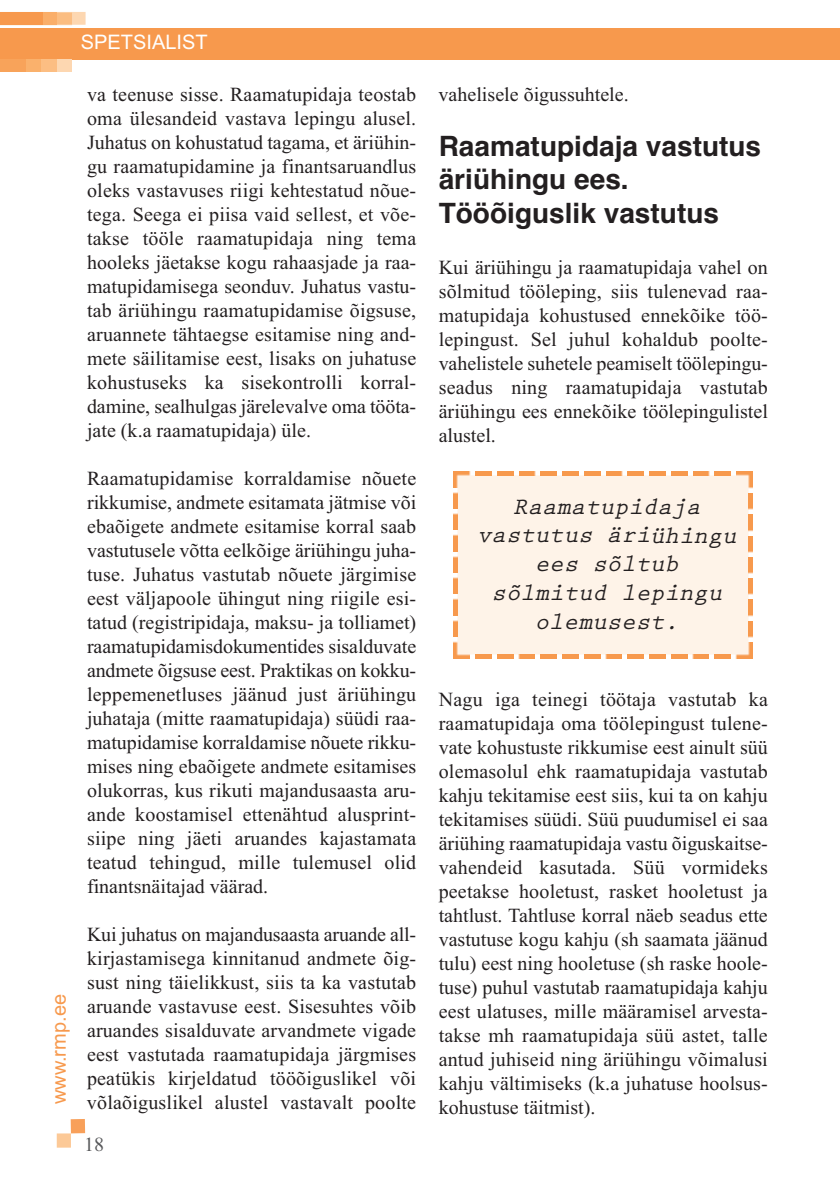
<style>
.page{position:relative;width:840px;height:1191px;background:#fff}
.page>*{position:absolute;margin:0;border:0;box-sizing:border-box;transform-origin:0 0}
.t1{font:700 28px/33.6px "Helvetica";color:#231f20}
.t2{font:italic 700 24px/28.8px "Prestige Elite Std";color:#231f20;text-align:center}
.t3{font:20px/24px "Times New Roman";color:#231f20;text-align:justify}
.t4{font:20px "Arial";color:#fff}
.t5{font:20px "Arial";color:#f7994d}
.t6{font:20px "Times New Roman";color:#57585a}
</style>
<div class="page">
<div style="left:0;top:28px;width:839px;height:31px;background:#f7994d"></div>
<div style="left:57px;top:59px;width:15px;height:13px;background:#fdd7b1"></div>
<div style="left:41px;top:59px;width:16px;height:13px;background:#fcbe83"></div>
<svg style="left:57px;top:12px;width:28px;height:13px"></svg>
<div style="left:0;top:12px;width:57px;height:13px;background:#faae69"></div>
<div style="left:0;top:12px;width:42px;height:13px;background:#f7994d"></div>
<div style="left:25px;top:59px;width:16px;height:13px;background:#fab16c"></div>
<div style="left:0;top:59px;width:25px;height:13px;background:#f8a35a"></div>
<div style="left:57px;top:1133px;width:14px;height:14px;background:#fcc997"></div>
<div style="left:71px;top:1119px;width:14px;height:14px;background:#f8a05a"></div>
<div style="left:457px;top:475px;width:291px;height:179px;background:#fef3e8"></div>
<img style="left:453px;top:471px;width:18px;height:16px">
<img style="left:475px;top:471px;width:256px;height:4px">
<img style="left:736px;top:471px;width:16px;height:22px">
<img style="left:748px;top:493px;width:4px;height:149px">
<img style="left:730px;top:642px;width:22px;height:16px">
<img style="left:469px;top:654px;width:261px;height:4px">
<img style="left:453px;top:636px;width:16px;height:22px">
<img style="left:453px;top:487px;width:4px;height:149px">
<p class="t4" style="left:81px;top:30px;width:128px">SPETSIALIST</p>
<p class="t5" style="left:47px;top:1104px;width:112px;rotate:-90deg">www.rmp.ee</p>
<p class="t3" style="left:87px;top:82px;width:330px">va teenuse sisse. Raamatupidaja teostab oma ülesandeid vastava lepingu alusel.<br>Juhatus on kohustatud tagama, et äriühin&shy;gu raamatupidamine ja finantsaruandlus oleks vastavuses riigi kehtestatud nõue&shy;tega. Seega ei piisa vaid sellest, et võe&shy;takse tööle raamatupidaja ning tema hooleks jäetakse kogu rahaasjade ja raa&shy;matupidamisega seonduv. Juhatus vastu&shy;tab äriühingu raamatupidamise õigsuse, aruannete tähtaegse esitamise ning and&shy;mete säilitamise eest, lisaks on juhatuse kohustuseks ka sisekontrolli korral&shy;damine, sealhulgas järelevalve oma tööta&shy;jate (k.a raamatupidaja) üle.</p>
<p class="t3" style="left:87px;top:466px;width:330px">Raamatupidamise korraldamise nõuete rikkumise, andmete esitamata jätmise või ebaõigete andmete esitamise korral saab vastutusele võtta eelkõige äriühingu juha&shy;tuse. Juhatus vastutab nõuete järgimise eest väljapoole ühingut ning riigile esi&shy;tatud (registripidaja, maksu- ja tolliamet) raamatupidamisdokumentides sisalduvate andmete õigsuse eest. Praktikas on kokku&shy;leppemenetluses jäänud just äriühingu juhataja (mitte raamatupidaja) süüdi raa&shy;matupidamise korraldamise nõuete rikku&shy;mises ning ebaõigete andmete esitamises olukorras, kus rikuti majandusaasta aru&shy;ande koostamisel ettenähtud alusprint&shy;siipe ning jäeti aruandes kajastamata teatud tehingud, mille tulemusel olid finantsnäitajad väärad.</p>
<p class="t3" style="left:87px;top:922px;width:330px">Kui juhatus on majandusaasta aruande all&shy;kirjastamisega kinnitanud andmete õig&shy;sust ning täielikkust, siis ta ka vastutab aruande vastavuse eest. Sisesuhtes võib aruandes sisalduvate arvandmete vigade eest vastutada raamatupidaja järgmises peatükis kirjeldatud tööõiguslikel või võlaõiguslikel alustel vastavalt poolte</p>
<p class="t6" style="left:84px;top:1132px;width:21px">18</p>
<p class="t3" style="left:438px;top:82px;width:191px">vahelisele õigussuhtele.</p>
<h1 class="t1" style="left:438px;top:129px;width:324px">Raamatupidaja vastutus äriühingu ees.<br>Tööõiguslik vastutus</h1>
<p class="t3" style="left:438px;top:255px;width:330px">Kui äriühingu ja raamatupidaja vahel on sõlmitud tööleping, siis tulenevad raa&shy;matupidaja kohustused ennekõike töö&shy;lepingust. Sel juhul kohaldub poolte&shy;vahelistele suhetele peamiselt töölepingu&shy;seadus ning raamatupidaja vastutab äriühingu ees ennekõike töölepingulistel alustel.</p>
<p class="t2" style="left:477px;top:493px;width:266px">Raamatupidaja vastutus äriühingu ees sõltub sõlmitud lepingu olemusest.</p>
<p class="t3" style="left:438px;top:687px;width:330px">Nagu iga teinegi töötaja vastutab ka raamatupidaja oma töölepingust tulene&shy;vate kohustuste rikkumise eest ainult süü olemasolul ehk raamatupidaja vastutab kahju tekitamise eest siis, kui ta on kahju tekitamises süüdi. Süü puudumisel ei saa äriühing raamatupidaja vastu õiguskaitse&shy;vahendeid kasutada. Süü vormideks peetakse hooletust, rasket hooletust ja tahtlust. Tahtluse korral näeb seadus ette vastutuse kogu kahju (sh saamata jäänud tulu) eest ning hooletuse (sh raske hoole&shy;tuse) puhul vastutab raamatupidaja kahju eest ulatuses, mille määramisel arvesta&shy;takse mh raamatupidaja süü astet, talle antud juhiseid ning äriühingu võimalusi kahju vältimiseks (k.a juhatuse hoolsus&shy;kohustuse täitmist).</p>
</div>
